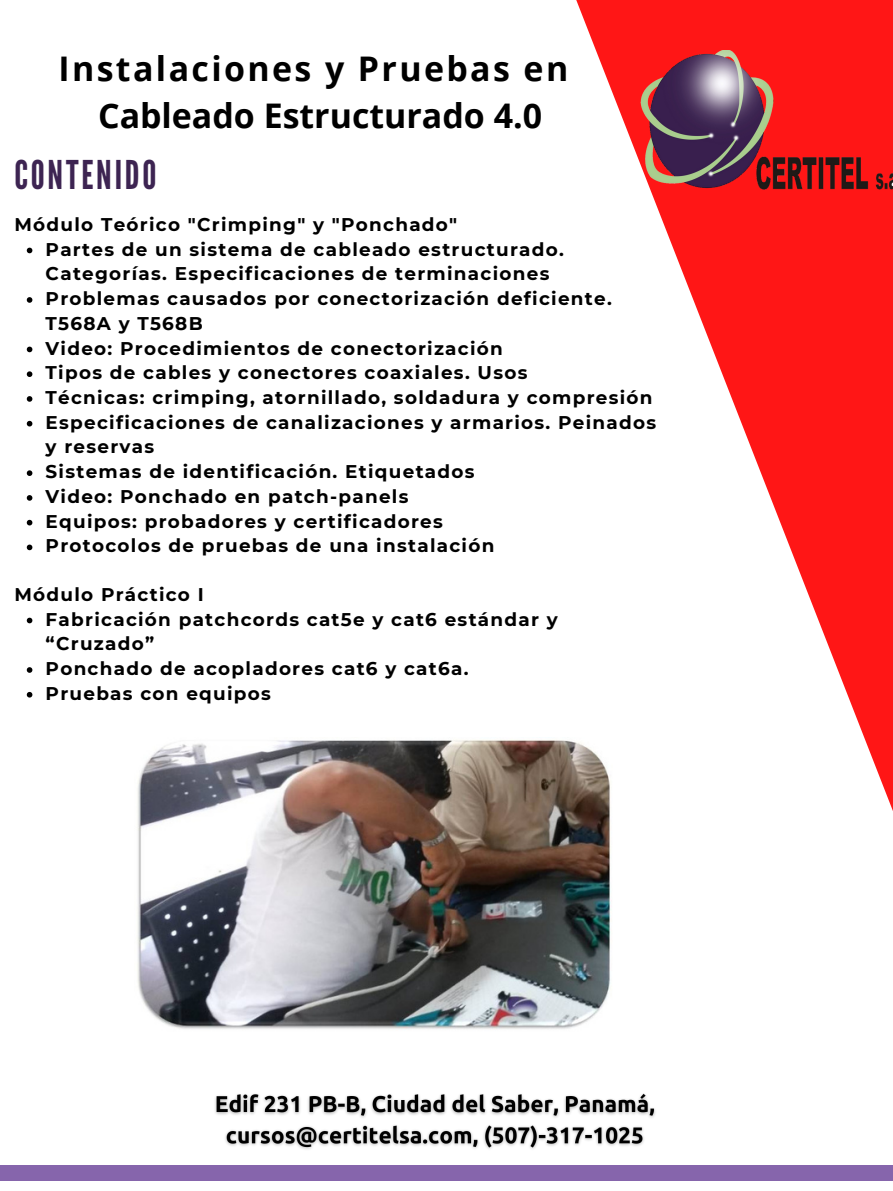
<style>
.page{position:relative;width:893px;height:1191px;background:#fff}
.page>*{position:absolute;margin:0;border:0;box-sizing:border-box;transform-origin:0 0}
.t1{font:39.6px "League Gothic";letter-spacing:.07em;color:#3d2452}
.t2{font:700 33.9px/46.7px "Open Sans";letter-spacing:.07em;color:#000;text-align:center}
.t3{font:700 18.3px/24.8px "Montserrat";letter-spacing:.07em;color:#000}
</style>
<div class="page">
<svg style="left:576px;top:0;width:316px;height:809px"></svg>
<svg style="left:27px;top:248px;width:5px;height:5px"></svg>
<svg style="left:27px;top:297px;width:5px;height:6px"></svg>
<svg style="left:27px;top:346px;width:5px;height:6px"></svg>
<svg style="left:27px;top:371px;width:5px;height:6px"></svg>
<svg style="left:27px;top:396px;width:5px;height:5px"></svg>
<svg style="left:27px;top:421px;width:5px;height:5px"></svg>
<svg style="left:27px;top:470px;width:5px;height:6px"></svg>
<svg style="left:27px;top:495px;width:5px;height:5px"></svg>
<svg style="left:27px;top:520px;width:5px;height:5px"></svg>
<svg style="left:27px;top:544px;width:5px;height:6px"></svg>
<svg style="left:27px;top:617px;width:5px;height:6px"></svg>
<svg style="left:27px;top:667px;width:5px;height:5px"></svg>
<svg style="left:27px;top:692px;width:5px;height:5px"></svg>
<img style="left:631px;top:50px;width:261px;height:151px">
<div style="left:0;top:1165px;width:892px;height:14px;background:#8665ac"></div>
<img style="left:137px;top:737px;width:475px;height:292px">
<img style="left:215px;top:1093px;width:441px;height:57px">
<h2 class="t2" style="left:58px;top:44px;width:511px">Instalaciones y Pruebas en<br>Cableado Estructurado 4.0</h2>
<h1 class="t1" style="left:14px;top:152px;width:143px">CONTENIDO</h1>
<p class="t3" style="left:14px;top:212px;width:444px">Módulo Teórico "Crimping" y "Ponchado"</p>
<p class="t3" style="left:46px;top:236px;width:612px">Partes de un sistema de cableado estructurado.<br>Categorías. Especificaciones de terminaciones Problemas causados por conectorización deficiente.<br>T568A y T568B<br>Video: Procedimientos de conectorización<br>Tipos de cables y conectores coaxiales. Usos<br>Técnicas: crimping, atornillado, soldadura y compresión Especificaciones de canalizaciones y armarios. Peinados y reservas<br>Sistemas de identificación. Etiquetados<br>Video: Ponchado en patch-panels<br>Equipos: probadores y certificadores<br>Protocolos de pruebas de una instalación</p>
<p class="t3" style="left:14px;top:582px;width:191px">Módulo Práctico I</p>
<p class="t3" style="left:46px;top:606px;width:513px">Fabricación patchcords cat5e y cat6 estándar y “Cruzado”<br>Ponchado de acopladores cat6 y cat6a.<br>Pruebas con equipos</p>
</div>
